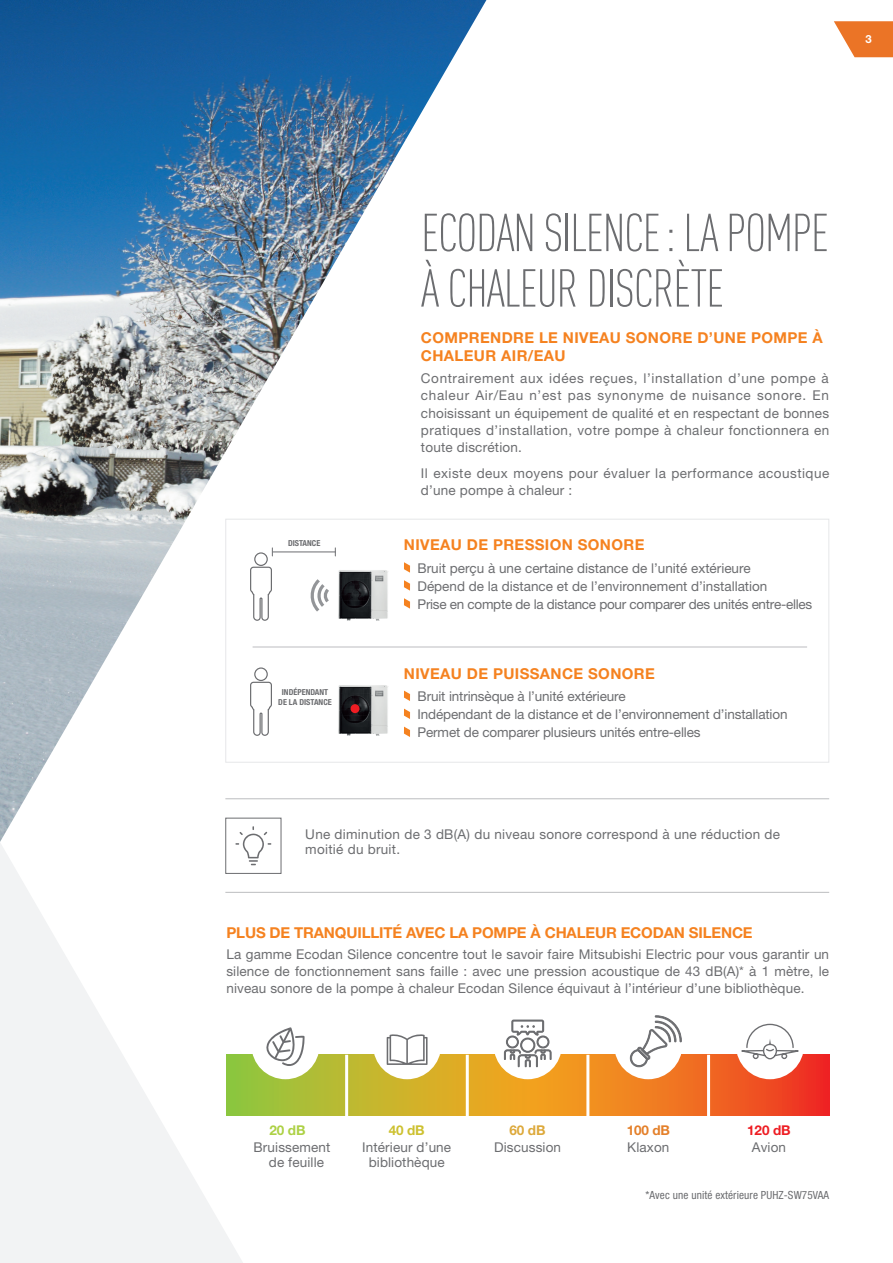
<style>
.page{position:relative;width:893px;height:1263px;background:#fff}
.page>*{position:absolute;margin:0;border:0;box-sizing:border-box;transform-origin:0 0}
.t1{font:300 52.5px/55.5px "DIN Cond";letter-spacing:-.025em;color:#6c6d70}
.t2{font:700 15px/18px "Helvetica Neue LT Pro";letter-spacing:.025em;color:#f58220}
.t3{font:700 15px "Helvetica Neue LT Pro";letter-spacing:-.01em;color:#f58220}
.t4{font:13.5px/17.2px "Helvetica Neue LT Pro";letter-spacing:.01em;color:#6c6d70}
.t5{font:13.5px/18px "Helvetica Neue LT Pro";letter-spacing:-.01em;color:#6c6d70}
.t6{font:13.5px/17.2px "Helvetica Neue LT Pro";letter-spacing:.035em;color:#6c6d70}
.t7{font:700 13.5px "Helvetica Neue LT Pro";color:#e4802a}
.t8{font:700 13.5px "Helvetica Neue LT Pro";color:#ee1d23}
.t9{font:700 13.5px "Helvetica Neue LT Pro";color:#add145}
.t10{font:700 13.5px "Helvetica Neue LT Pro";color:#cdc130}
.t11{font:700 13.5px "Helvetica Neue LT Pro";color:#dda93b}
.t12{font:condensed 11.25px "Helvetica Neue LT Pro";letter-spacing:.01em;color:#6c6d70}
.t13{font:700 11.25px "Helvetica Neue LT Pro";color:#fff}
.t14{font:700 condensed 8.25px/9.8px "Helvetica Neue LT Pro";color:#6c6d70;text-align:center}
</style>
<div class="page">
<svg style="left:0;top:842px;width:511px;height:421px"></svg>
<img style="left:0;top:0;width:486px;height:842px">
<svg style="left:834px;top:21px;width:59px;height:36px"></svg>
<div style="left:225px;top:818px;width:56px;height:56px;border:1px solid #6c6d70"></div>
<svg style="left:235px;top:826px;width:36px;height:39px"></svg>
<hr style="left:225px;top:892px;width:604px;height:1px;background:#bcbdc0">
<hr style="left:225px;top:798px;width:604px;height:1px;background:#bcbdc0">
<div style="left:225px;top:519px;width:604px;height:244px;border:1px solid #e6e7e9"></div>
<svg style="left:404px;top:562px;width:6px;height:11px"></svg>
<svg style="left:404px;top:580px;width:6px;height:11px"></svg>
<svg style="left:404px;top:598px;width:6px;height:11px"></svg>
<div style="left:254px;top:552px;width:14px;height:14px;border:1px solid #6c6d70;border-radius:50%"></div>
<svg style="left:249px;top:566px;width:24px;height:55px"></svg>
<img style="left:338px;top:570px;width:50px;height:51px">
<svg style="left:310px;top:576px;width:22px;height:39px"></svg>
<hr style="left:273px;top:552px;width:62px;height:1px;background:#6c6d70">
<svg style="left:404px;top:691px;width:6px;height:10px"></svg>
<svg style="left:404px;top:709px;width:6px;height:10px"></svg>
<svg style="left:404px;top:727px;width:6px;height:10px"></svg>
<div style="left:254px;top:667px;width:14px;height:14px;border:1px solid #6c6d70;border-radius:50%"></div>
<svg style="left:249px;top:681px;width:24px;height:55px"></svg>
<img style="left:338px;top:685px;width:50px;height:51px">
<div style="left:351px;top:704px;width:8px;height:9px;background:#ee1d23;border-radius:50%"></div>
<hr style="left:253px;top:647px;width:554px;height:1px;background:#bcbdc0">
<svg style="left:226px;top:1055px;width:603px;height:60px;background:#d99228"></svg>
<hr style="left:345px;top:1055px;width:3px;height:62px;background:#fff">
<hr style="left:466px;top:1055px;width:3px;height:62px;background:#fff">
<hr style="left:586px;top:1055px;width:3px;height:62px;background:#fff">
<hr style="left:707px;top:1055px;width:3px;height:62px;background:#fff">
<div style="left:251px;top:1011px;width:68px;height:68px;background:#fff;border-radius:50%"></div>
<svg style="left:266px;top:1027px;width:39px;height:39px"></svg>
<div style="left:373px;top:1011px;width:68px;height:68px;background:#fff;border-radius:50%"></div>
<svg style="left:387px;top:1034px;width:41px;height:31px"></svg>
<div style="left:494px;top:1011px;width:68px;height:68px;background:#fff;border-radius:50%"></div>
<svg style="left:504px;top:1020px;width:47px;height:47px"></svg>
<div style="left:614px;top:1011px;width:68px;height:68px;background:#fff;border-radius:50%"></div>
<svg style="left:630px;top:1015px;width:52px;height:52px"></svg>
<div style="left:736px;top:1011px;width:68px;height:68px;background:#fff;border-radius:50%"></div>
<svg style="left:729px;top:1023px;width:82px;height:37px"></svg>
<p class="t13" style="left:865px;top:32px;width:8px">3</p>
<p class="t14" style="left:288px;top:538px;width:34px">DISTANCE</p>
<p class="t14" style="left:278px;top:687px;width:55px">INDÉPENDANT<br>DE LA DISTANCE</p>
<h1 class="t1" style="left:421px;top:205px;width:410px">ECODAN SILENCE: LA POMPE<br>À CHALEUR DISCRÈTE</h1>
<p class="t2" style="left:421px;top:328px;width:403px">COMPRENDRE LE NIVEAU SONORE D’UNE POMPE À<br>CHALEUR AIR/EAU</p>
<p class="t4" style="left:421px;top:370px;width:410px;text-align:justify">Contrairement aux idées reçues, l’installation d’une pompe à chaleur Air/Eau n’est pas synonyme de nuisance sonore. En choisissant un équipement de qualité et en respectant de bonnes pratiques d’installation, votre pompe à chaleur fonctionnera en toute discrétion.</p>
<p class="t6" style="left:421px;top:464px;width:410px">Il existe deux moyens pour évaluer la performance acoustique d’une pompe à chaleur :</p>
<p class="t2" style="left:404px;top:536px;width:242px">NIVEAU DE PRESSION SONORE</p>
<p class="t4" style="left:418px;top:559px;width:396px;line-height:18px">Bruit perçu à une certaine distance de l’unité extérieure<br>Dépend de la distance et de l’environnement d’installation<br>Prise en compte de la distance pour comparer des unités entre-elles</p>
<p class="t2" style="left:404px;top:664px;width:252px">NIVEAU DE PUISSANCE SONORE</p>
<p class="t5" style="left:418px;top:687px;width:371px">Bruit intrinsèque à l’unité extérieure<br>Indépendant de la distance et de l’environnement d’installation<br>Permet de comparer plusieurs unités entre-elles</p>
<p class="t4" style="left:305px;top:826px;width:476px;line-height:15px">Une diminution de 3 dB(A) du niveau sonore correspond à une réduction de moitié du bruit.</p>
<p class="t3" style="left:226px;top:923px;width:528px">PLUS DE TRANQUILLITÉ AVEC LA POMPE À CHALEUR ECODAN SILENCE</p>
<p class="t4" style="left:226px;top:945px;width:604px;text-align:justify">La gamme Ecodan Silence concentre tout le savoir faire Mitsubishi Electric pour vous garantir un silence de fonctionnement sans faille : avec une pression acoustique de 43 dB(A)* à 1 mètre, le niveau sonore de la pompe à chaleur Ecodan Silence équivaut à l’intérieur d’une bibliothèque.</p>
<p class="t9" style="left:270px;top:1121px;width:37px">20 dB</p>
<p class="t4" style="left:269px;top:1139px;width:63px;line-height:15px;text-indent:-15px">Bruissement de feuille</p>
<p class="t10" style="left:389px;top:1121px;width:37px">40 dB</p>
<p class="t4" style="left:362px;top:1139px;width:90px;line-height:15px;text-align:center">Intérieur d’une bibliothèque</p>
<p class="t11" style="left:510px;top:1121px;width:37px">60 dB</p>
<p class="t4" style="left:494px;top:1138px;width:68px">Discussion</p>
<p class="t7" style="left:627px;top:1121px;width:45px">100 dB</p>
<p class="t4" style="left:627px;top:1138px;width:44px">Klaxon</p>
<p class="t8" style="left:747px;top:1121px;width:45px">120 dB</p>
<p class="t4" style="left:752px;top:1138px;width:36px">Avion</p>
<p class="t12" style="left:645px;top:1189px;width:185px">*Avec une unité extérieure PUHZ-SW75VAA</p>
</div>
